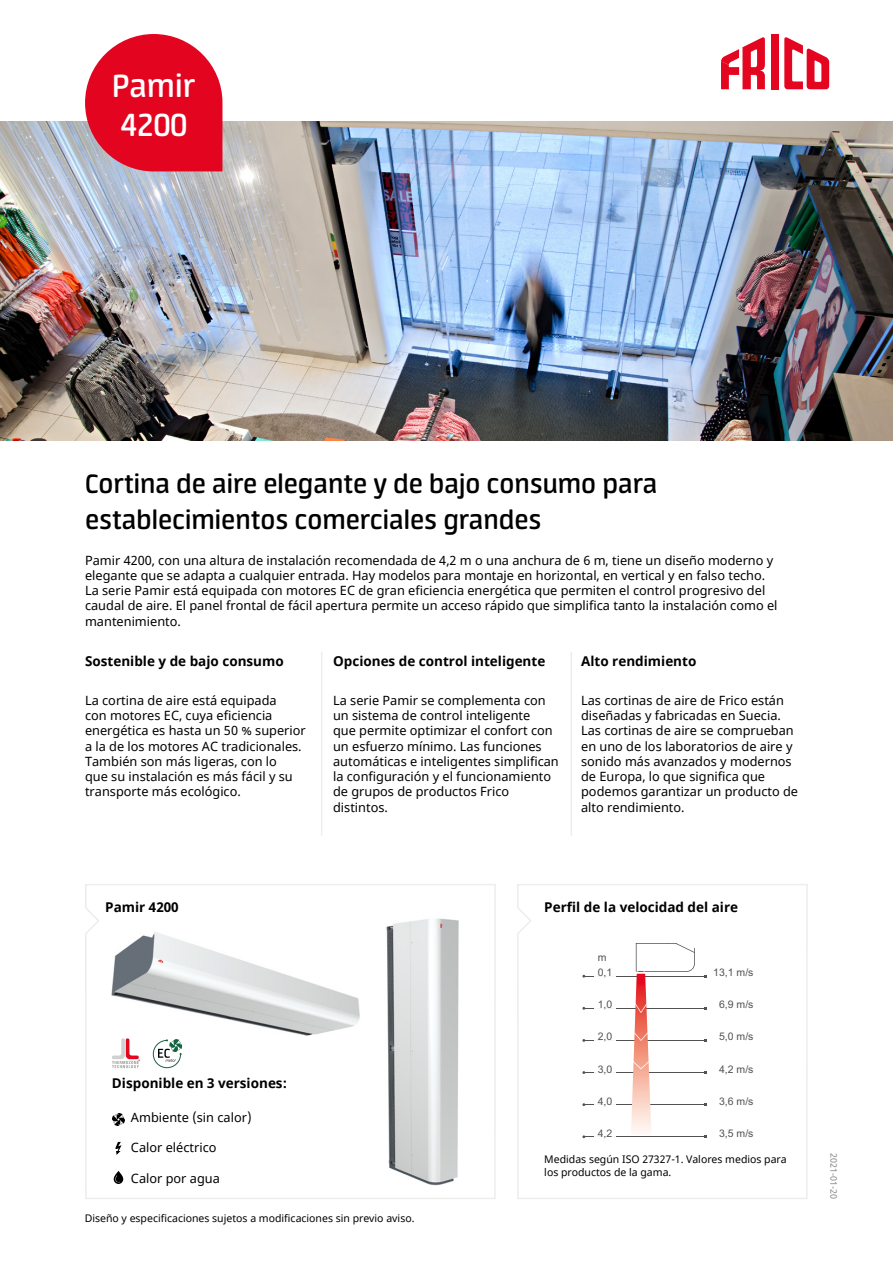
<style>
.page{position:relative;width:893px;height:1263px;background:#fff}
.page>*{position:absolute;margin:0;border:0;box-sizing:border-box;transform-origin:0 0}
.t1{font:600 36px/39px "Neuron";color:#fff}
.t2{font:600 30px/36px "Neuron";color:#000}
.t3{font:700 13.5px "Noto Sans";color:#000}
.t4{font:12.75px/15.3px "Noto Sans";color:#000}
.t5{font:10.5px/12.6px "Noto Sans";color:#000}
.t6{font:10.5px "Arial";color:#525251}
.t7{font:9px "Noto Sans";color:#878787}
</style>
<div class="page">
<img style="left:0;top:121px;width:893px;height:319px">
<svg style="left:85px;top:884px;width:411px;height:315px"></svg>
<img style="left:111px;top:929px;width:251px;height:109px">
<img style="left:382px;top:915px;width:79px;height:271px">
<svg style="left:85px;top:34px;width:137px;height:137px;background:#e32940"></svg>
<div style="left:771px;top:34px;width:7px;height:55px;background:#e40520"></div>
<svg style="left:784px;top:37px;width:45px;height:52px"></svg>
<svg style="left:721px;top:37px;width:44px;height:52px"></svg>
<svg style="left:112px;top:1038px;width:28px;height:30px"></svg>
<svg style="left:153px;top:1039px;width:29px;height:29px"></svg>
<svg style="left:112px;top:1113px;width:13px;height:13px"></svg>
<svg style="left:115px;top:1142px;width:7px;height:13px"></svg>
<svg style="left:114px;top:1171px;width:9px;height:13px"></svg>
<hr style="left:321px;top:652px;width:1px;height:184px;background:#ededed">
<hr style="left:570px;top:652px;width:2px;height:184px;background:#ededed">
<svg style="left:517px;top:884px;width:291px;height:315px"></svg>
<h1 class="t1" style="left:112px;top:66px;width:84px">Pamir<br>4200</h1>
<h2 class="t2" style="left:85px;top:466px;width:574px">Cortina de aire elegante y de bajo consumo para establecimientos comerciales grandes</h2>
<p class="t4" style="left:85px;top:553px;width:694px">Pamir 4200, con una altura de instalación recomendada de 4,2 m o una anchura de 6 m, tiene un diseño moderno y elegante que se adapta a cualquier entrada. Hay modelos para montaje en horizontal, en vertical y en falso techo.<br>La serie Pamir está equipada con motores EC de gran eficiencia energética que permiten el control progresivo del caudal de aire. El panel frontal de fácil apertura permite un acceso rápido que simplifica tanto la instalación como el mantenimiento.</p>
<p class="t3" style="left:85px;top:652px;width:200px">Sostenible y de bajo consumo</p>
<p class="t3" style="left:333px;top:652px;width:214px">Opciones de control inteligente</p>
<p class="t3" style="left:581px;top:652px;width:117px">Alto rendimiento</p>
<p class="t4" style="left:85px;top:693px;width:222px">La cortina de aire está equipada<br>con motores EC, cuya eficiencia energética es hasta un 50 % superior a la de los motores AC tradicionales.<br>También son más ligeras, con lo<br>que su instalación es más fácil y su transporte más ecológico.</p>
<p class="t4" style="left:333px;top:693px;width:227px">La serie Pamir se complementa con un sistema de control inteligente<br>que permite optimizar el confort con un esfuerzo mínimo. Las funciones automáticas e inteligentes simplifican la configuración y el funcionamiento de grupos de productos Frico distintos.</p>
<p class="t4" style="left:581px;top:693px;width:218px">Las cortinas de aire de Frico están diseñadas y fabricadas en Suecia.<br>Las cortinas de aire se comprueban en uno de los laboratorios de aire y sonido más avanzados y modernos de Europa, lo que significa que podemos garantizar un producto de alto rendimiento.</p>
<p class="t3" style="left:105px;top:897px;width:75px">Pamir 4200</p>
<p class="t3" style="left:544px;top:897px;width:195px">Perfil de la velocidad del aire</p>
<p class="t3" style="left:112px;top:1073px;width:177px">Disponible en 3 versiones:</p>
<p class="t4" style="left:131px;top:1110px;width:122px">Ambiente (sin calor)</p>
<p class="t4" style="left:131px;top:1140px;width:87px">Calor eléctrico</p>
<p class="t4" style="left:131px;top:1171px;width:90px">Calor por agua</p>
<p class="t5" style="left:85px;top:1212px;width:331px">Diseño y especificaciones sujetos a modificaciones sin previo aviso.</p>
<p class="t6" style="left:598px;top:950px;width:10px">m</p>
<p class="t6" style="left:598px;top:965px;width:16px">0,1</p>
<p class="t6" style="left:598px;top:997px;width:16px">1,0</p>
<p class="t6" style="left:598px;top:1029px;width:16px">2,0</p>
<p class="t6" style="left:598px;top:1061px;width:16px">3,0</p>
<p class="t6" style="left:598px;top:1094px;width:16px">4,0</p>
<p class="t6" style="left:598px;top:1126px;width:16px">4,2</p>
<p class="t6" style="left:713px;top:965px;width:42px">13,1 m/s</p>
<p class="t6" style="left:719px;top:997px;width:36px">6,9 m/s</p>
<p class="t6" style="left:719px;top:1029px;width:36px">5,0 m/s</p>
<p class="t6" style="left:719px;top:1061px;width:36px">4,2 m/s</p>
<p class="t6" style="left:719px;top:1094px;width:36px">3,6 m/s</p>
<p class="t6" style="left:719px;top:1126px;width:36px">3,5 m/s</p>
<p class="t5" style="left:544px;top:1154px;width:244px">Medidas según ISO 27327-1. Valores medios para los productos de la gama.</p>
<p class="t7" style="left:840px;top:1153px;width:47px;rotate:90deg">2021-01-20</p>
</div>
